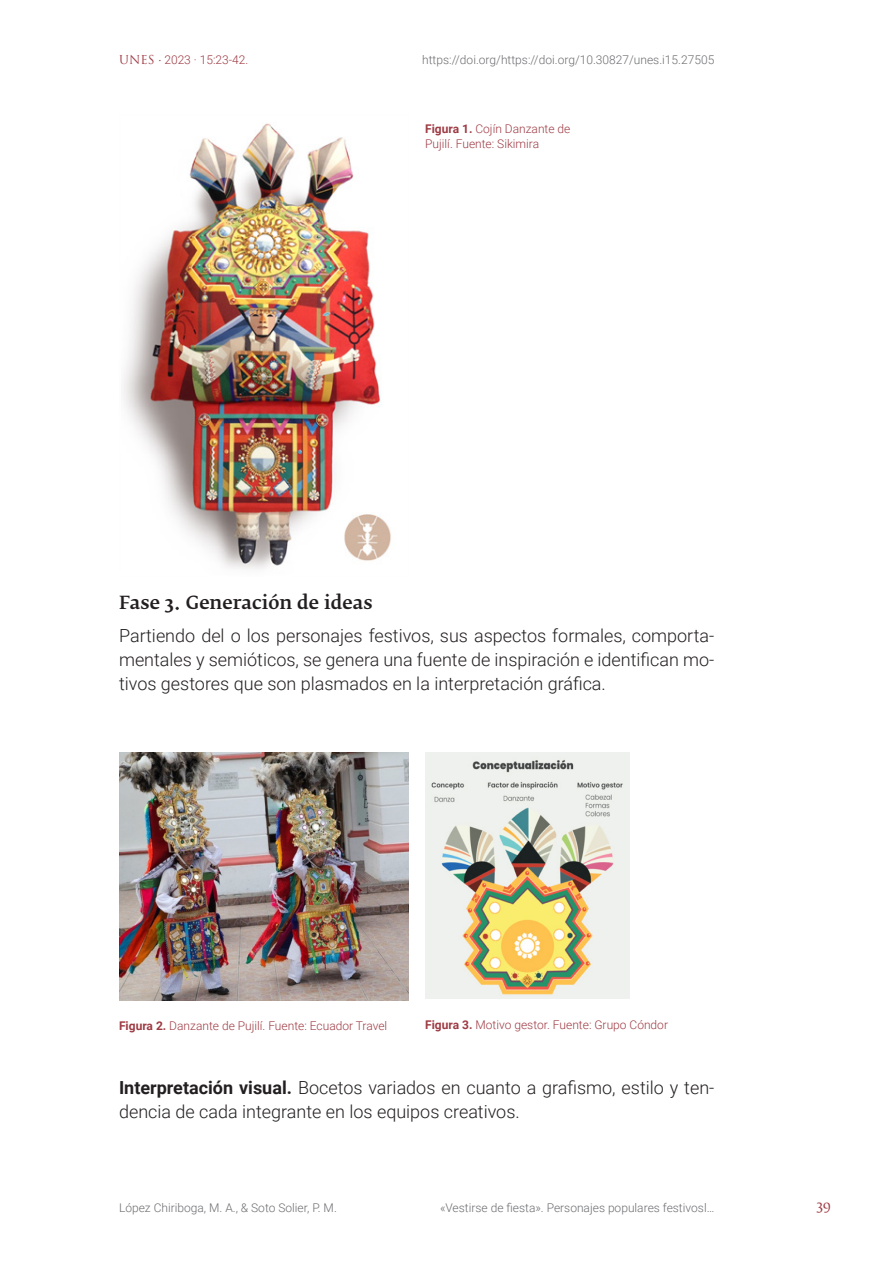
<style>
.page{position:relative;width:893px;height:1263px;background:#fff}
.page>*{position:absolute;margin:0;border:0;box-sizing:border-box;transform-origin:0 0}
.t1{font:300 18px/24px "Roboto";color:#231f20;text-align:justify}
.sps_tit_secc_2{font:500 18px "Fedra Serif B Pro";color:#231f20}
.t2{font:13.5px "Fedra Serif B Pro";color:#9e3b44}
.sps_figur_titulo{font:300 12px/15px "Roboto";color:#9e3b44}
.t3{font:300 12px "Roboto";color:#6c6d70}
.s1{font-family:"Trajan Pro";font-weight:400}
.s2{font-weight:700}
</style>
<div class="page">
<img style="left:123px;top:123px;width:268px;height:446px">
<img style="left:119px;top:753px;width:289px;height:247px">
<img style="left:425px;top:753px;width:204px;height:246px">
<p class="sps_figur_titulo" style="left:119px;top:52px;width:131px"><span class="s1">UNES ·</span> 2023 · 15:23-42.</p>
<p class="t3" style="left:422px;top:51px;width:294px">https://doi.org/https://doi.org/10.30827/unes.i15.27505</p>
<p class="sps_figur_titulo" style="left:425px;top:121px;width:147px"><span class="s2">Figura 1.</span> Cojín Danzante de<br>Pujilí. Fuente: Sikimira</p>
<p class="sps_tit_secc_2" style="left:119px;top:592px;width:255px">Fase 3. Generación de ideas</p>
<p class="t1" style="left:119px;top:623px;width:597px">Partiendo del o los personajes festivos, sus aspectos formales, comporta&shy;mentales y semióticos, se genera una fuente de inspiración e identifican mo&shy;tivos gestores que son plasmados en la interpretación gráfica.</p>
<p class="sps_figur_titulo" style="left:119px;top:1018px;width:270px"><span class="s2">Figura 2.</span> Danzante de Pujilí. Fuente: Ecuador Travel</p>
<p class="sps_figur_titulo" style="left:425px;top:1017px;width:244px"><span class="s2">Figura 3.</span> Motivo gestor. Fuente: Grupo Cóndor</p>
<p class="t1" style="left:119px;top:1074px;width:597px"><span class="s2">Interpretación visual.</span> Bocetos variados en cuanto a grafismo, estilo y ten&shy;dencia de cada integrante en los equipos creativos.</p>
<p class="t3" style="left:119px;top:1200px;width:219px">López Chiriboga, M. A., &amp; Soto Solier, P. M.</p>
<p class="t3" style="left:440px;top:1200px;width:276px">«Vestirse de fiesta». Personajes populares festivosl…</p>
<p class="t2" style="left:816px;top:1196px;width:16px">39</p>
</div>
